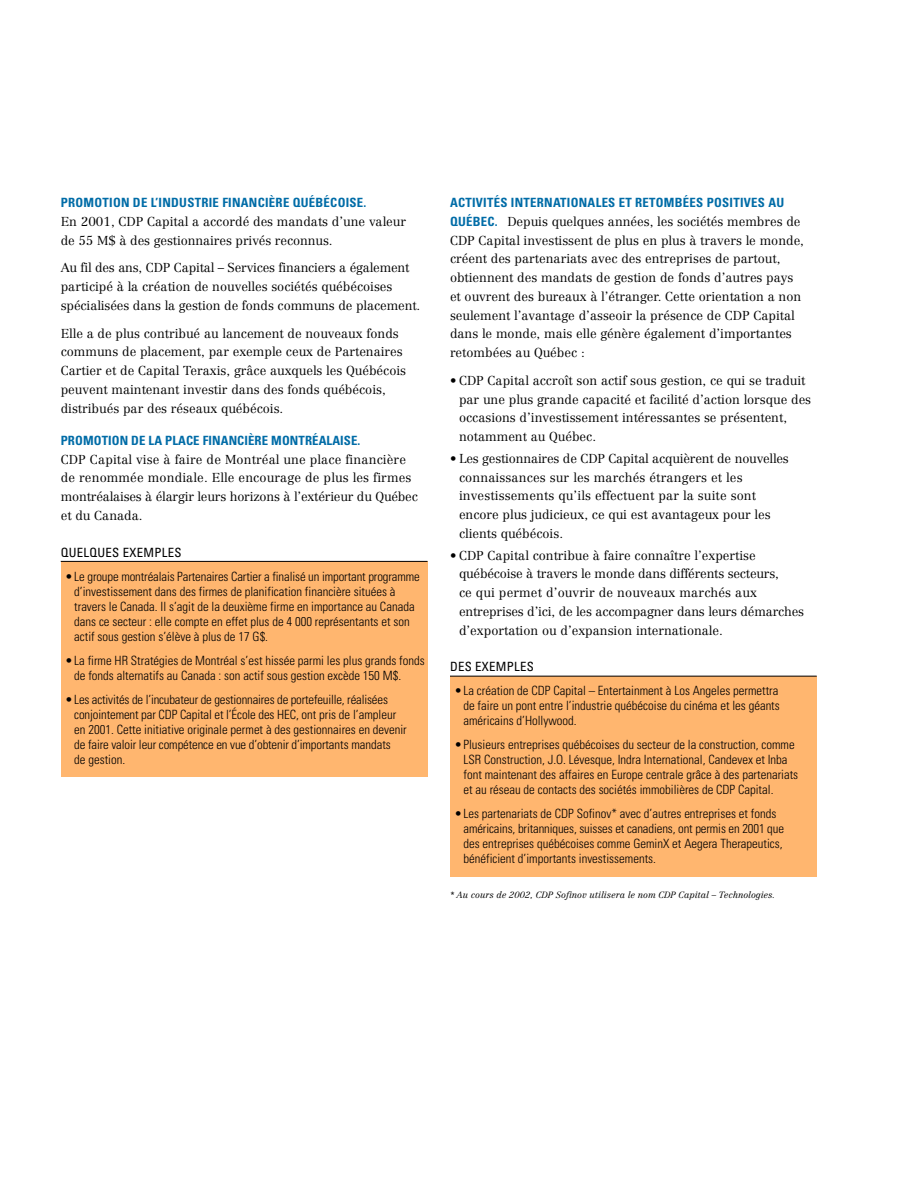
<style>
.page{position:relative;width:918px;height:1188px;background:#fff}
.page>*{position:absolute;margin:0;border:0;box-sizing:border-box;transform-origin:0 0}
.t1{font:300 12.75px/18.8px "Centennial";color:#000}
.t2{font:300 condensed 12.75px/15px "Univers";color:#000}
.t3{font:700 condensed 12.75px "Univers";letter-spacing:.02em;color:#006ca7}
.t4{font:condensed 12.75px "Univers";letter-spacing:.02em;color:#000}
.t5{font:italic 300 9px "Centennial";color:#000}
.s1{font-family:"Univers";font-weight:700;font-stretch:condensed;color:#006ca7}
</style>
<div class="page">
<div style="left:61px;top:561px;width:367px;height:216px;background:#ffb66f"></div>
<div style="left:450px;top:676px;width:367px;height:201px;background:#ffb66f"></div>
<hr style="left:450px;top:676px;width:367px;height:1px;background:#000">
<hr style="left:61px;top:561px;width:367px;height:1px;background:#000">
<p class="t3" style="left:61px;top:198px;width:307px">PROMOTION DE L’INDUSTRIE FINANCIÈRE QUÉBÉCOISE.</p>
<p class="t1" style="left:61px;top:213px;width:347px">En 2001, CDP Capital a accordé des mandats d’une valeur de 55 M$ à des gestionnaires privés reconnus.</p>
<p class="t1" style="left:61px;top:260px;width:361px">Au fil des ans, CDP Capital – Services financiers a également participé à la création de nouvelles sociétés québécoises spécialisées dans la gestion de fonds communs de placement.</p>
<p class="t1" style="left:61px;top:325px;width:347px">Elle a de plus contribué au lancement de nouveaux fonds communs de placement, par exemple ceux de Partenaires Cartier et de Capital Teraxis, grâce auxquels les Québécois peuvent maintenant investir dans des fonds québécois, distribués par des réseaux québécois.</p>
<p class="t3" style="left:61px;top:436px;width:301px">PROMOTION DE LA PLACE FINANCIÈRE MONTRÉALAISE.</p>
<p class="t1" style="left:61px;top:451px;width:359px">CDP Capital vise à faire de Montréal une place financière de renommée mondiale. Elle encourage de plus les firmes montréalaises à élargir leurs horizons à l’extérieur du Québec et du Canada.</p>
<p class="t4" style="left:61px;top:548px;width:122px">QUELQUES EXEMPLES</p>
<p class="t2" style="left:74px;top:570px;width:347px;text-indent:-9px">•Le groupe montréalais Partenaires Cartier a finalisé un important programme d’investissement dans des firmes de planification financière situées à travers le Canada. Il s’agit de la deuxième firme en importance au Canada dans ce secteur : elle compte en effet plus de 4 000 représentants et son actif sous gestion s’élève à plus de 17 G$.</p>
<p class="t2" style="left:74px;top:654px;width:352px;text-indent:-9px">•La firme HR Stratégies de Montréal s’est hissée parmi les plus grands fonds de fonds alternatifs au Canada : son actif sous gestion excède 150 M$.</p>
<p class="t2" style="left:74px;top:693px;width:334px;text-indent:-9px">•Les activités de l’incubateur de gestionnaires de portefeuille, réalisées conjointement par CDP Capital et l’École des HEC, ont pris de l’ampleur en 2001. Cette initiative originale permet à des gestionnaires en devenir de faire valoir leur compétence en vue d’obtenir d’importants mandats<br>de gestion.</p>
<p class="t3" style="left:450px;top:198px;width:336px">ACTIVITÉS INTERNATIONALES ET RETOMBÉES POSITIVES AU</p>
<p class="t1" style="left:450px;top:213px;width:356px"><span class="s1">QUÉBEC.</span> Depuis quelques années, les sociétés membres de CDP Capital investissent de plus en plus à travers le monde, créent des partenariats avec des entreprises de partout, obtiennent des mandats de gestion de fonds d’autres pays et ouvrent des bureaux à l’étranger. Cette orientation a non seulement l’avantage d’asseoir la présence de CDP Capital dans le monde, mais elle génère également d’importantes retombées au Québec :</p>
<p class="t1" style="left:459px;top:372px;width:354px;text-indent:-9px">• CDP Capital accroît son actif sous gestion, ce qui se traduit par une plus grande capacité et facilité d’action lorsque des occasions d’investissement intéressantes se présentent, notamment au Québec.</p>
<p class="t1" style="left:459px;top:450px;width:331px;text-indent:-9px">• Les gestionnaires de CDP Capital acquièrent de nouvelles connaissances sur les marchés étrangers et les investissements qu’ils effectuent par la suite sont encore plus judicieux, ce qui est avantageux pour les clients québécois.</p>
<p class="t1" style="left:459px;top:547px;width:347px;text-indent:-9px">• CDP Capital contribue à faire connaître l’expertise québécoise à travers le monde dans différents secteurs,<br>ce qui permet d’ouvrir de nouveaux marchés aux entreprises d’ici, de les accompagner dans leurs démarches d’exportation ou d’expansion internationale.</p>
<p class="t4" style="left:450px;top:662px;width:85px">DES EXEMPLES</p>
<p class="t2" style="left:463px;top:685px;width:318px;text-align:justify;text-indent:-9px">•La création de CDP Capital – Entertainment à Los Angeles permettra de faire un pont entre l’industrie québécoise du cinéma et les géants américains d’Hollywood.</p>
<p class="t2" style="left:463px;top:739px;width:336px;text-indent:-9px">•Plusieurs entreprises québécoises du secteur de la construction, comme LSR Construction, J.O. Lévesque, Indra International, Candevex et Inba font maintenant des affaires en Europe centrale grâce à des partenariats et au réseau de contacts des sociétés immobilières de CDP Capital.</p>
<p class="t2" style="left:463px;top:808px;width:322px;text-indent:-9px">•Les partenariats de CDP Sofinov* avec d’autres entreprises et fonds américains, britanniques, suisses et canadiens, ont permis en 2001 que des entreprises québécoises comme GeminX et Aegera Therapeutics, bénéficient d’importants investissements.</p>
<p class="t5" style="left:450px;top:891px;width:327px">* Au cours de 2002, CDP Sofinov utilisera le nom CDP Capital – Technologies.</p>
</div>
